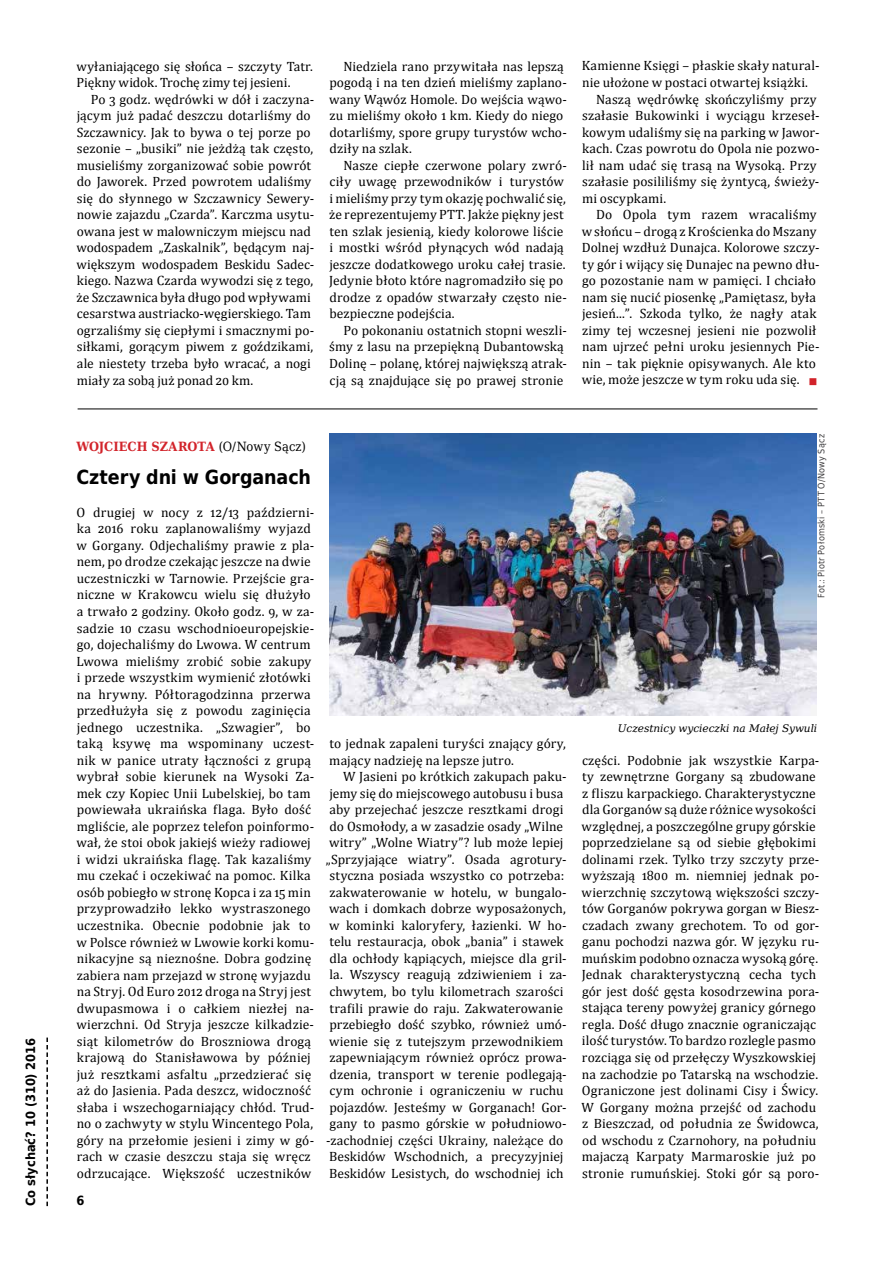
<style>
.page{position:relative;width:893px;height:1263px;background:#fff}
.page>*{position:absolute;margin:0;border:0;box-sizing:border-box;transform-origin:0 0}
.t1{font:700 19.5px "DejaVu Sans Condensed";letter-spacing:-.005em;color:#000}
.t2{font:13.5px/16.5px "Cambria";letter-spacing:.01em;color:#000}
.t3{font:700 12.75px "DejaVu Serif Condensed";color:#d2232a}
.t4{font:700 12.75px "DejaVu Sans Condensed";color:#000}
.t5{font:italic 10.5px "DejaVu Serif";letter-spacing:-.005em;color:#000}
.t6{font:9px "DejaVu Sans Condensed";letter-spacing:.025em;color:#414042}
.t7{font:9px "DejaVu Serif";color:#d2232a}
.s1{font-weight:400;color:#000}
</style>
<div class="page">
<svg style="left:46px;top:1037px;width:2px;height:169px"></svg>
<hr style="left:78px;top:409px;width:739px;height:1px;background:#000">
<img style="left:329px;top:433px;width:487px;height:282px">
<p class="t4" style="left:20px;top:1206px;width:170px;rotate:-90deg">Co słychać? 10 (310) 2016</p>
<p class="t2" style="left:76px;top:58px;width:238px">wyłaniającego się słońca – szczyty Tatr.<br>Piękny widok. Trochę zimy tej jesieni.</p>
<p class="t2" style="left:76px;top:91px;width:239px;text-indent:14px">Po 3 godz. wędrówki w dół i zaczyna&shy;jącym już padać deszczu dotarliśmy do Szczawnicy. Jak to bywa o tej porze po sezonie – „busiki” nie jeżdżą tak często, musieliśmy zorganizować sobie powrót do Jaworek. Przed powrotem udaliśmy się do słynnego w Szczawnicy Sewery&shy;nowie zajazdu „Czarda”. Karczma usytu&shy;owana jest w malowniczym miejscu nad wodospadem „Zaskalnik”, będącym naj&shy;większym wodospadem Beskidu Sadec&shy;kiego. Nazwa Czarda wywodzi się z tego, że Szczawnica była długo pod wpływami cesarstwa austriacko-węgierskiego. Tam ogrzaliśmy się ciepłymi i smacznymi po&shy;siłkami, gorącym piwem z goździkami, ale niestety trzeba było wracać, a nogi miały za sobą już ponad 20 km.</p>
<p class="t2" style="left:329px;top:58px;width:239px;text-indent:14px">Niedziela rano przywitała nas lepszą pogodą i na ten dzień mieliśmy zaplano&shy;wany Wąwóz Homole. Do wejścia wąwo&shy;zu mieliśmy około 1 km. Kiedy do niego dotarliśmy, spore grupy turystów wcho&shy;dziły na szlak.</p>
<p class="t2" style="left:329px;top:157px;width:239px;text-indent:14px">Nasze ciepłe czerwone polary zwró&shy;ciły uwagę przewodników i turystów i mieliśmy przy tym okazję pochwalić się, że reprezentujemy PTT. Jakże piękny jest ten szlak jesienią, kiedy kolorowe liście i mostki wśród płynących wód nadają jeszcze dodatkowego uroku całej trasie.<br>Jedynie błoto które nagromadziło się po drodze z opadów stwarzały często nie&shy;bezpieczne podejścia.</p>
<p class="t2" style="left:329px;top:322px;width:239px;text-indent:14px">Po pokonaniu ostatnich stopni weszli&shy;śmy z lasu na przepiękną Dubantowską Dolinę – polanę, której największą atrak&shy;cją są znajdujące się po prawej stronie</p>
<p class="t2" style="left:582px;top:58px;width:239px">Kamienne Księgi – płaskie skały natural-</p>
<p class="t2" style="left:582px;top:74px;width:228px">nie ułożone w postaci otwartej książki.</p>
<p class="t2" style="left:596px;top:91px;width:222px">Naszą wędrówkę skończyliśmy przy</p>
<p class="t2" style="left:582px;top:107px;width:239px">szałasie Bukowinki i wyciągu krzeseł-</p>
<p class="t2" style="left:582px;top:124px;width:239px">kowym udaliśmy się na parking w Jawor-</p>
<p class="t2" style="left:582px;top:140px;width:239px">kach. Czas powrotu do Opola nie pozwo-</p>
<p class="t2" style="left:582px;top:157px;width:236px">lił nam udać się trasą na Wysoką. Przy</p>
<p class="t2" style="left:582px;top:173px;width:239px">szałasie posililiśmy się żyntycą, świeży-</p>
<p class="t2" style="left:582px;top:190px;width:86px">mi oscypkami.</p>
<p class="t2" style="left:596px;top:206px;width:222px">Do Opola tym razem wracaliśmy</p>
<p class="t2" style="left:582px;top:223px;width:236px">w słońcu – drogą z Krościenka do Mszany</p>
<p class="t2" style="left:582px;top:239px;width:239px">Dolnej wzdłuż Dunajca. Kolorowe szczy-</p>
<p class="t2" style="left:582px;top:256px;width:239px">ty gór i wijący się Dunajec na pewno dłu-</p>
<p class="t2" style="left:582px;top:272px;width:235px">go pozostanie nam w pamięci. I chciało</p>
<p class="t2" style="left:582px;top:289px;width:236px">nam się nucić piosenkę „Pamiętasz, była</p>
<p class="t2" style="left:582px;top:305px;width:236px">jesień...”. Szkoda tylko, że nagły atak</p>
<p class="t2" style="left:582px;top:322px;width:236px">zimy tej wczesnej jesieni nie pozwolił</p>
<p class="t2" style="left:582px;top:338px;width:239px">nam ujrzeć pełni uroku jesiennych Pie-</p>
<p class="t2" style="left:582px;top:355px;width:236px">nin – tak pięknie opisywanych. Ale kto</p>
<p class="t2" style="left:582px;top:372px;width:219px">wie, może jeszcze w tym roku uda się.</p>
<p class="t7" style="left:809px;top:374px;width:10px">■</p>
<p class="t3" style="left:76px;top:436px;width:231px">WOJCIECH SZAROTA <span class="s1">(O/Nowy Sącz)</span></p>
<h1 class="t1" style="left:76px;top:461px;width:236px">Cztery dni w Gorganach</h1>
<p class="t2" style="left:76px;top:504px;width:239px">O drugiej w nocy z 12/13 październi&shy;ka 2016 roku zaplanowaliśmy wyjazd w Gorgany. Odjechaliśmy prawie z pla&shy;nem, po drodze czekając jeszcze na dwie uczestniczki w Tarnowie. Przejście gra&shy;niczne w Krakowcu wielu się dłużyło a trwało 2 godziny. Około godz. 9, w za&shy;sadzie 10 czasu wschodnioeuropejskie&shy;go, dojechaliśmy do Lwowa. W centrum Lwowa mieliśmy zrobić sobie zakupy i przede wszystkim wymienić złotówki na hrywny. Półtoragodzinna przerwa przedłużyła się z powodu zaginięcia jednego uczestnika. „Szwagier”, bo taką ksywę ma wspominany uczest&shy;nik w panice utraty łączności z grupą wybrał sobie kierunek na Wysoki Za&shy;mek czy Kopiec Unii Lubelskiej, bo tam powiewała ukraińska flaga. Było dość mgliście, ale poprzez telefon poinformo&shy;wał, że stoi obok jakiejś wieży radiowej i widzi ukraińska flagę. Tak kazaliśmy mu czekać i oczekiwać na pomoc. Kilka osób pobiegło w stronę Kopca i za 15 min przyprowadziło lekko wystraszonego uczestnika. Obecnie podobnie jak to w Polsce również w Lwowie korki komu&shy;nikacyjne są nieznośne. Dobra godzinę zabiera nam przejazd w stronę wyjazdu na Stryj. Od Euro 2012 droga na Stryj jest dwupasmowa i o całkiem niezłej na&shy;wierzchni. Od Stryja jeszcze kilkadzie&shy;siąt kilometrów do Broszniowa drogą krajową do Stanisławowa by później już resztkami asfaltu „przedzierać się aż do Jasienia. Pada deszcz, widoczność słaba i wszechogarniający chłód. Trud&shy;no o zachwyty w stylu Wincentego Pola, góry na przełomie jesieni i zimy w gó&shy;rach w czasie deszczu staja się wręcz odrzucające. Większość uczestników</p>
<p class="t4" style="left:77px;top:1190px;width:9px">6</p>
<p class="t2" style="left:329px;top:735px;width:238px">to jednak zapaleni turyści znający góry, mający nadzieję na lepsze jutro.</p>
<p class="t2" style="left:326px;top:768px;width:242px;text-indent:17px">W Jasieni po krótkich zakupach paku&shy;jemy się do miejscowego autobusu i busa aby przejechać jeszcze resztkami drogi do Osmołody, a w zasadzie osady „Wilne witry” „Wolne Wiatry”? lub może lepiej „Sprzyjające wiatry”. Osada agrotury&shy;styczna posiada wszystko co potrzeba: zakwaterowanie w hotelu, w bungalo&shy;wach i domkach dobrze wyposażonych, w kominki kaloryfery, łazienki. W ho&shy;telu restauracja, obok „bania” i stawek dla ochłody kąpiących, miejsce dla gril&shy;la. Wszyscy reagują zdziwieniem i za&shy;chwytem, bo tylu kilometrach szarości trafili prawie do raju. Zakwaterowanie przebiegło dość szybko, również umó&shy;wienie się z tutejszym przewodnikiem zapewniającym również oprócz prowa&shy;dzenia, transport w terenie podlegają&shy;cym ochronie i ograniczeniu w ruchu pojazdów. Jesteśmy w Gorganach! Gor&shy;gany to pasmo górskie w południowo--zachodniej części Ukrainy, należące do Beskidów Wschodnich, a precyzyjniej Beskidów Lesistych, do wschodniej ich</p>
<p class="t6" style="left:814px;top:598px;width:165px;rotate:-90deg">Fot.: Piotr Połomski – PTT O/Nowy Sącz</p>
<p class="t5" style="left:618px;top:720px;width:201px">Uczestnicy wycieczki na Małej Sywuli</p>
<p class="t2" style="left:581px;top:752px;width:240px">części. Podobnie jak wszystkie Karpa&shy;ty zewnętrzne Gorgany są zbudowane z fliszu karpackiego. Charakterystyczne dla Gorganów są duże różnice wysokości względnej, a poszczególne grupy górskie poprzedzielane są od siebie głębokimi dolinami rzek. Tylko trzy szczyty prze&shy;wyższają 1800 m. niemniej jednak po&shy;wierzchnię szczytową większości szczy&shy;tów Gorganów pokrywa gorgan w Biesz&shy;czadach zwany grechotem. To od gor&shy;ganu pochodzi nazwa gór. W języku ru&shy;muńskim podobno oznacza wysoką górę.<br>Jednak charakterystyczną cecha tych gór jest dość gęsta kosodrzewina pora&shy;stająca tereny powyżej granicy górnego regla. Dość długo znacznie ograniczając ilość turystów. To bardzo rozlegle pasmo rozciąga się od przełęczy Wyszkowskiej na zachodzie po Tatarską na wschodzie.<br>Ograniczone jest dolinami Cisy i Świcy.<br>W Gorgany można przejść od zachodu z Bieszczad, od południa ze Świdowca, od wschodu z Czarnohory, na południu majaczą Karpaty Marmaroskie już po stronie rumuńskiej. Stoki gór są poro-</p>
</div>
